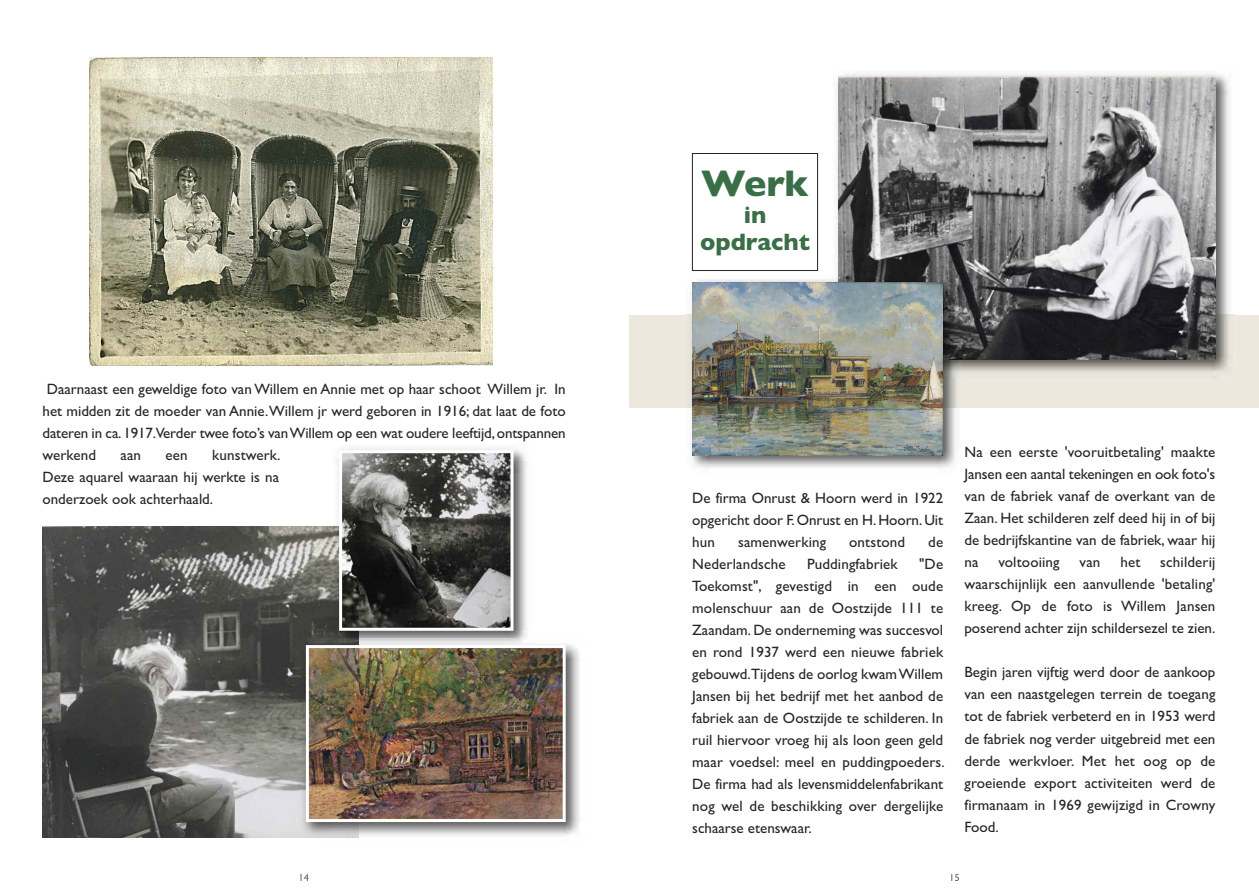
<style>
.page{position:relative;width:1259px;height:893px;background:#fff}
.page>*{position:absolute;margin:0;border:0;box-sizing:border-box;transform-origin:0 0}
.t1{font:700 37.5px "Gill Sans";color:#396e47}
.t2{font:700 24px/27px "Gill Sans";color:#396e47;text-align:center}
.t3{font:15px/22px "Gill Sans";color:#272526;text-align:justify}
</style>
<div class="page">
<div style="left:629px;top:315px;width:630px;height:92px;background:#ece8de"></div>
<svg style="left:951px;top:874px;width:8px;height:7px"></svg>
<svg style="left:300px;top:874px;width:8px;height:7px"></svg>
<img style="left:90px;top:58px;width:403px;height:307px">
<img style="left:43px;top:527px;width:289px;height:311px">
<img style="left:359px;top:448px;width:168px;height:191px">
<img style="left:332px;top:447px;width:27px;height:192px">
<img style="left:343px;top:454px;width:166px;height:173px">
<div style="left:339px;top:450px;width:174px;height:181px;border:3px solid #fff"></div>
<img style="left:359px;top:639px;width:221px;height:197px">
<img style="left:299px;top:639px;width:60px;height:199px">
<img style="left:310px;top:649px;width:252px;height:169px">
<div style="left:306px;top:645px;width:260px;height:177px;border:3px solid #fff"></div>
<img style="left:837px;top:73px;width:398px;height:242px">
<img style="left:942px;top:315px;width:287px;height:64px">
<img style="left:839px;top:76px;width:376px;height:283px">
<div style="left:692px;top:153px;width:125px;height:118px;border:1px solid #272526"></div>
<img style="left:686px;top:407px;width:276px;height:62px">
<img style="left:942px;top:379px;width:14px;height:28px">
<img style="left:832px;top:276px;width:7px;height:6px">
<img style="left:839px;top:276px;width:123px;height:83px">
<img style="left:692px;top:282px;width:250px;height:174px">
<p class="t3" style="left:43px;top:378px;width:524px">Daarnaast een geweldige foto van Willem en Annie met op haar schoot Willem jr. In het midden zit de moeder van Annie.Willem jr werd geboren in 1916; dat laat de foto dateren in ca. 1917.Verder twee foto’s vanWillem op een wat oudere leeftijd,ontspannen werkend</p>
<p class="t3" style="left:43px;top:444px;width:239px;text-indent:170px">kunstwerk.<br>Deze aquarel waaraan hij werkte is na onderzoek ook achterhaald.</p>
<p class="t3" style="left:121px;top:444px;width:22px">aan</p>
<p class="t3" style="left:166px;top:444px;width:24px">een</p>
<p class="t1" style="left:701px;top:161px;width:109px">Werk</p>
<p class="t2" style="left:700px;top:201px;width:111px">in opdracht</p>
<p class="t3" style="left:692px;top:486px;width:252px">De firma Onrust &amp; Hoorn werd in 1922 opgericht door F.Onrust en H.Hoorn.Uit hun</p>
<p class="t3" style="left:738px;top:531px;width:90px">samenwerking</p>
<p class="t3" style="left:849px;top:531px;width:58px">ontstond</p>
<p class="t3" style="left:928px;top:531px;width:16px">de</p>
<p class="t3" style="left:692px;top:553px;width:95px">Nederlandsche</p>
<p class="t3" style="left:807px;top:553px;width:92px">Puddingfabriek</p>
<p class="t3" style="left:692px;top:553px;width:254px;text-indent:227px">"De Toekomst", gevestigd in een oude molenschuur aan de Oostzijde 111 te Zaandam.De onderneming was succesvol en rond 1937 werd een nieuwe fabriek gebouwd.Tijdens de oorlog kwamWillem Jansen bij het bedrijf met het aanbod de fabriek aan de Oostzijde te schilderen. In ruil hiervoor vroeg hij als loon geen geld maar voedsel: meel en puddingpoeders.<br>De firma had als levensmiddelenfabrikant nog wel de beschikking over dergelijke schaarse etenswaar.</p>
<p class="t3" style="left:964px;top:441px;width:252px">Na een eerste 'vooruitbetaling' maakte Jansen een aantal tekeningen en ook foto's van de fabriek vanaf de overkant van de Zaan. Het schilderen zelf deed hij in of bij de bedrijfskantine van de fabriek, waar hij na</p>
<p class="t3" style="left:964px;top:551px;width:252px;text-indent:196px">schilderij waarschijnlijk een aanvullende 'betaling' kreeg. Op de foto is Willem Jansen poserend achter zijn schildersezel te zien.</p>
<p class="t3" style="left:964px;top:661px;width:252px">Begin jaren vijftig werd door de aankoop van een naastgelegen terrein de toegang tot de fabriek verbeterd en in 1953 werd de fabriek nog verder uitgebreid met een derde werkvloer. Met het oog op de groeiende export activiteiten werd de firmanaam in 1969 gewijzigd in Crowny Food.</p>
<p class="t3" style="left:998px;top:551px;width:63px">voltooiing</p>
<p class="t3" style="left:1079px;top:551px;width:22px">van</p>
<p class="t3" style="left:1120px;top:551px;width:21px">het</p>
</div>
